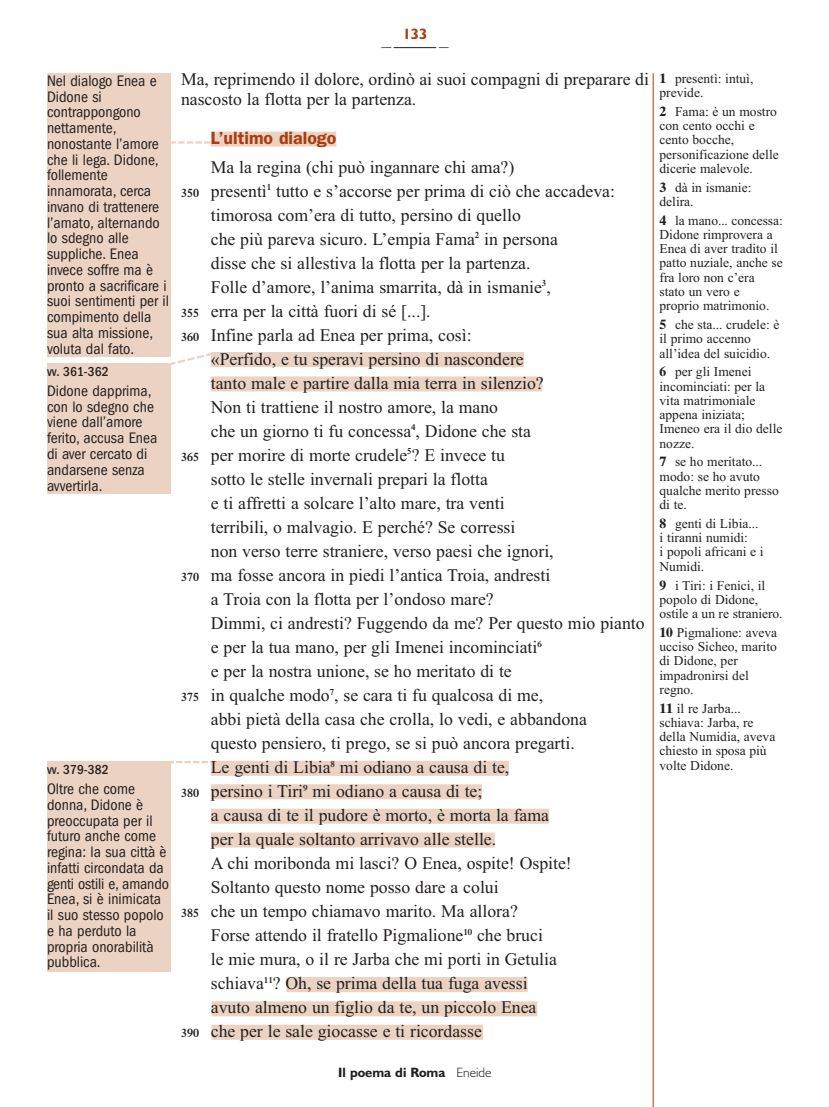
<style>
.page{position:relative;width:829px;height:1107px;background:#fff}
.page>*{position:absolute;margin:0;border:0;box-sizing:border-box;transform-origin:0 0}
.t1{font:17.7px/19.5px "Times";color:#231f20}
.t2{font:600 17.7px "Franklin Gothic";color:#a93d10}
.t3{font:condensed 15.75px/15.8px "Franklin Gothic";color:#231f20}
.t4{font:700 15px "Humanist 521 BT";color:#a93d10}
.t5{font:13.5px/14.2px "Times";color:#231f20}
.t6{font:500 condensed 13.5px "Franklin Gothic";color:#231f20}
.t7{font:700 13.5px "Humanist 521 BT";color:#231f20}
.s1{font-weight:600;font-size:12px}
.s2{font-weight:300}
.s3{font-family:"Times Ten";font-weight:700}
</style>
<div class="page">
<div style="left:286px;top:976px;width:241px;height:15px;background:#ebd2c2"></div>
<div style="left:211px;top:1001px;width:326px;height:15px;background:#ebd2c2"></div>
<div style="left:211px;top:1024px;width:272px;height:15px;background:#ebd2c2"></div>
<div style="left:211px;top:376px;width:331px;height:15px;background:#ebd2c2"></div>
<div style="left:211px;top:352px;width:313px;height:15px;background:#ebd2c2"></div>
<div style="left:211px;top:132px;width:125px;height:15px;background:#ebd2c2"></div>
<div style="left:47px;top:363px;width:123px;height:130px;background:#ebd2c2"></div>
<div style="left:47px;top:761px;width:123px;height:210px;background:#ebd2c2"></div>
<svg style="left:170px;top:351px;width:41px;height:18px"></svg>
<div style="left:211px;top:760px;width:298px;height:15px;background:#ebd2c2"></div>
<div style="left:211px;top:784px;width:271px;height:15px;background:#ebd2c2"></div>
<div style="left:211px;top:808px;width:338px;height:15px;background:#ebd2c2"></div>
<div style="left:211px;top:832px;width:284px;height:15px;background:#ebd2c2"></div>
<svg style="left:170px;top:760px;width:64px;height:3px"></svg>
<svg style="left:170px;top:141px;width:41px;height:2px"></svg>
<hr style="left:394px;top:47px;width:42px;height:1px;background:#231f20">
<svg style="left:438px;top:47px;width:12px;height:1px"></svg>
<hr style="left:653px;top:73px;width:1px;height:1033px;background:#a93d10">
<div style="left:47px;top:73px;width:123px;height:284px;background:#ebd2c2"></div>
<p class="t4" style="left:403px;top:28px;width:26px">133</p>
<p class="t3" style="left:47px;top:74px;width:123px">Nel dialogo Enea e<br>Didone si contrappongono nettamente, nonostante l’amore che li lega. Didone, follemente innamorata, cerca invano di trattenere l’amato, alternando lo sdegno alle suppliche. Enea invece soffre ma è pronto a sacrificare i suoi sentimenti per il compimento della sua alta missione, voluta dal fato.</p>
<p class="t1" style="left:181px;top:71px;width:469px">Ma, reprimendo il dolore, ordinò ai suoi compagni di preparare di nascosto la flotta per la partenza.</p>
<p class="t2" style="left:211px;top:132px;width:127px">L’ultimo dialogo</p>
<p class="t1" style="left:211px;top:158px;width:305px">Ma la regina (chi può ingannare chi ama?)</p>
<p class="t1" style="left:181px;top:182px;width:435px"><span class="s1">350</span> presentì<sup>1</sup> tutto e s’accorse per prima di ciò che accadeva:</p>
<p class="t1" style="left:211px;top:206px;width:311px">timorosa com’era di tutto, persino di quello</p>
<p class="t1" style="left:211px;top:230px;width:348px">che più pareva sicuro. L’empia Fama<sup>2</sup> in persona</p>
<p class="t1" style="left:211px;top:254px;width:321px">disse che si allestiva la flotta per la partenza.</p>
<p class="t1" style="left:211px;top:278px;width:341px">Folle d’amore, l’anima smarrita, dà in ismanie<sup>3</sup>,</p>
<p class="t1" style="left:181px;top:302px;width:251px"><span class="s1">355</span> erra per la città fuori di sé [...].</p>
<p class="t1" style="left:181px;top:326px;width:292px"><span class="s1">360</span> Infine parla ad Enea per prima, così:</p>
<p class="t1" style="left:211px;top:350px;width:314px">«Perfido, e tu speravi persino di nascondere</p>
<p class="t1" style="left:211px;top:374px;width:334px">tanto male e partire dalla mia terra in silenzio?</p>
<p class="t1" style="left:211px;top:398px;width:289px">Non ti trattiene il nostro amore, la mano</p>
<p class="t1" style="left:211px;top:422px;width:322px">che un giorno ti fu concessa<sup>4</sup>, Didone che sta</p>
<p class="t1" style="left:181px;top:446px;width:325px"><span class="s1">365</span> per morire di morte crudele<sup>5</sup>? E invece tu</p>
<p class="t1" style="left:211px;top:470px;width:278px">sotto le stelle invernali prepari la flotta</p>
<p class="t1" style="left:211px;top:494px;width:295px">e ti affretti a solcare l’alto mare, tra venti</p>
<p class="t1" style="left:211px;top:518px;width:306px">terribili, o malvagio. E perché? Se corressi</p>
<p class="t1" style="left:211px;top:542px;width:344px">non verso terre straniere, verso paesi che ignori,</p>
<p class="t1" style="left:181px;top:566px;width:371px"><span class="s1">370</span> ma fosse ancora in piedi l’antica Troia, andresti</p>
<p class="t1" style="left:211px;top:590px;width:284px">a Troia con la flotta per l’ondoso mare?</p>
<p class="t1" style="left:211px;top:614px;width:435px">Dimmi, ci andresti? Fuggendo da me? Per questo mio pianto</p>
<p class="t1" style="left:211px;top:638px;width:332px">e per la tua mano, per gli Imenei incominciati<sup>6</sup></p>
<p class="t1" style="left:211px;top:662px;width:302px">e per la nostra unione, se ho meritato di te</p>
<p class="t1" style="left:181px;top:686px;width:364px"><span class="s1">375</span> in qualche modo<sup>7</sup>, se cara ti fu qualcosa di me,</p>
<p class="t1" style="left:211px;top:710px;width:378px">abbi pietà della casa che crolla, lo vedi, e abbandona</p>
<p class="t1" style="left:211px;top:734px;width:365px">questo pensiero, ti prego, se si può ancora pregarti.</p>
<p class="t1" style="left:211px;top:758px;width:300px">Le genti di Libia<sup>8</sup> mi odiano a causa di te,</p>
<p class="t1" style="left:181px;top:782px;width:303px"><span class="s1">380</span> persino i Tiri<sup>9</sup> mi odiano a causa di te;</p>
<p class="t1" style="left:211px;top:806px;width:340px">a causa di te il pudore è morto, è morta la fama</p>
<p class="t1" style="left:211px;top:830px;width:287px">per la quale soltanto arrivavo alle stelle.</p>
<p class="t1" style="left:211px;top:854px;width:362px">A chi moribonda mi lasci? O Enea, ospite! Ospite!</p>
<p class="t1" style="left:211px;top:878px;width:289px">Soltanto questo nome posso dare a colui</p>
<p class="t1" style="left:181px;top:902px;width:338px"><span class="s1">385</span> che un tempo chiamavo marito. Ma allora?</p>
<p class="t1" style="left:211px;top:926px;width:333px">Forse attendo il fratello Pigmalione<sup>10</sup> che bruci</p>
<p class="t1" style="left:211px;top:950px;width:348px">le mie mura, o il re Jarba che mi porti in Getulia</p>
<p class="t1" style="left:211px;top:974px;width:318px">schiava<sup>11</sup>? Oh, se prima della tua fuga avessi</p>
<p class="t1" style="left:211px;top:998px;width:327px">avuto almeno un figlio da te, un piccolo Enea</p>
<p class="t1" style="left:181px;top:1022px;width:302px"><span class="s1">390</span> che per le sale giocasse e ti ricordasse</p>
<p class="t6" style="left:47px;top:366px;width:63px">vv. 361-362</p>
<p class="t3" style="left:47px;top:384px;width:112px">Didone dapprima, con lo sdegno che viene dall’amore ferito, accusa Enea di aver cercato di andarsene senza avvertirla.</p>
<p class="t6" style="left:47px;top:764px;width:63px">vv. 379-382</p>
<p class="t3" style="left:47px;top:782px;width:123px">Oltre che come donna, Didone è preoccupata per il futuro anche come regina: la sua città è infatti circondata da genti ostili e, amando<br>Enea, si è inimicata il suo stesso popolo e ha perduto la propria onorabilità pubblica.</p>
<p class="t7" style="left:338px;top:1067px;width:155px">Il poema di Roma <span class="s2">Eneide</span></p>
<p class="t5" style="left:659px;top:72px;width:95px"><span class="s3">1</span> presentì: intuì, previde.</p>
<p class="t5" style="left:659px;top:105px;width:121px"><span class="s3">2</span> Fama: è un mostro con cento occhi e cento bocche, personificazione delle dicerie malevole.</p>
<p class="t5" style="left:659px;top:181px;width:93px"><span class="s3">3</span> dà in ismanie: delira.</p>
<p class="t5" style="left:659px;top:214px;width:125px"><span class="s3">4</span> la mano... concessa:<br>Didone rimprovera a<br>Enea di aver tradito il patto nuziale, anche se fra loro non c’era stato un vero e proprio matrimonio.</p>
<p class="t5" style="left:659px;top:318px;width:121px"><span class="s3">5</span> che sta... crudele: è il primo accenno all’idea del suicidio.</p>
<p class="t5" style="left:659px;top:366px;width:124px"><span class="s3">6</span> per gli Imenei incominciati: per la vita matrimoniale appena iniziata;<br>Imeneo era il dio delle nozze.</p>
<p class="t5" style="left:659px;top:456px;width:121px"><span class="s3">7</span> se ho meritato... modo: se ho avuto qualche merito presso di te.</p>
<p class="t5" style="left:659px;top:517px;width:106px"><span class="s3">8</span> genti di Libia... i tiranni numidi:<br>i popoli africani e i<br>Numidi.</p>
<p class="t5" style="left:659px;top:579px;width:125px"><span class="s3">9</span> i Tiri: i Fenici, il popolo di Didone, ostile a un re straniero.</p>
<p class="t5" style="left:659px;top:626px;width:119px"><span class="s3">10</span> Pigmalione: aveva ucciso Sicheo, marito di Didone, per impadronirsi del regno.</p>
<p class="t5" style="left:659px;top:702px;width:117px"><span class="s3">11</span> il re Jarba... schiava: Jarba, re della Numidia, aveva chiesto in sposa più volte Didone.</p>
</div>
